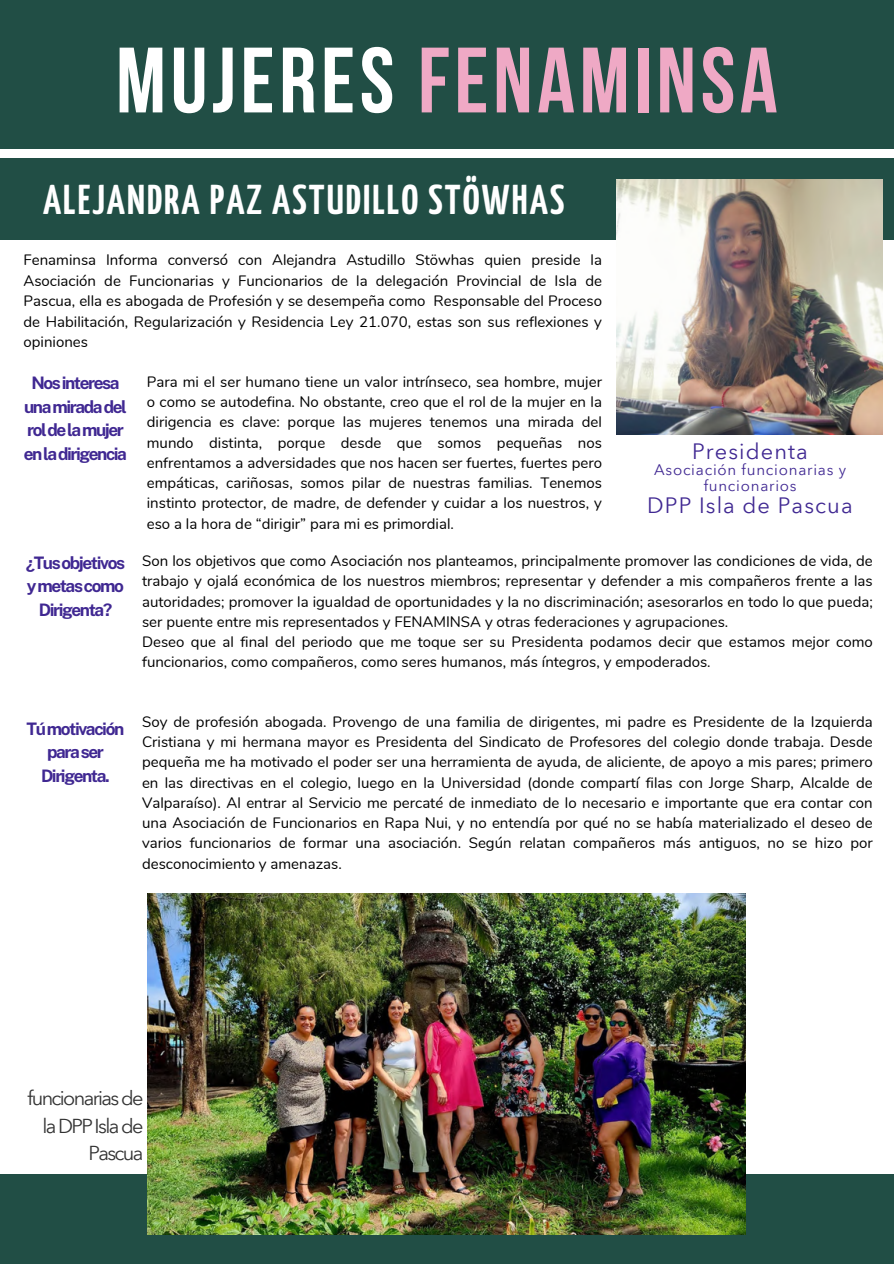
<style>
.page{position:relative;width:894px;height:1264px;background:#fff}
.page>*{position:absolute;margin:0;border:0;box-sizing:border-box;transform-origin:0 0}
.t1{font:700 92.55px "Bebas Neue";letter-spacing:.05em;color:#efa9c5}
.t2{font:700 41.55px "Yanone Kaffeesatz";letter-spacing:.05em;color:#fff}
.t3{font:21.9px "Avenir Next Thai Modern";letter-spacing:.05em;color:#402892}
.t4{font:19.95px/27.3px "Avenir Next Thai Modern";letter-spacing:-.08em;color:#323232;text-align:right}
.t5{font:700 17.25px/23.7px "Public Sans";letter-spacing:-.08em;color:#402892;text-align:center}
.t6{font:15.15px/15.5px "Avenir Next Thai Modern";letter-spacing:.05em;color:#402892;text-align:center}
.t7{font:15px/20.2px "Nunito";color:#000;text-align:justify}
.s1{color:#fff}
</style>
<div class="page">
<div style="left:0;top:1174px;width:893px;height:89px;background:#214e45"></div>
<div style="left:0;top:0;width:893px;height:240px;background:#214e45"></div>
<div style="left:0;top:149px;width:893px;height:8px;background:#fff"></div>
<img style="left:148px;top:893px;width:597px;height:341px">
<img style="left:616px;top:180px;width:266px;height:254px">
<p class="t1" style="left:116px;top:43px;width:663px"><span class="s1">MUJERES</span> FENAMINSA</p>
<p class="t2" style="left:43px;top:183px;width:522px">ALEJANDRA PAZ ASTUDILLO STÖWHAS</p>
<p class="t7" style="left:24px;top:250px;width:580px">Fenaminsa Informa conversó con Alejandra Astudillo Stöwhas quien preside la Asociación de Funcionarias y Funcionarios de la delegación Provincial de Isla de Pascua, ella es abogada de Profesión y se desempeña como Responsable del Proceso de Habilitación, Regularización y Residencia Ley 21.070, estas son sus reflexiones y opiniones</p>
<p class="t5" style="left:24px;top:371px;width:105px">Nosinteresa unamiradadel roldelamujer enladirigencia</p>
<p class="t5" style="left:26px;top:550px;width:101px">¿Tusobjetivos ymetascomo<br>Dirigenta?</p>
<h4 class="t7" style="left:147px;top:372px;width:456px">Para mi el ser humano tiene un valor intrínseco, sea hombre, mujer o como se autodefina. No obstante, creo que el rol de la mujer en la dirigencia es clave: porque las mujeres tenemos una mirada del mundo distinta, porque desde que somos pequeñas nos enfrentamos a adversidades que nos hacen ser fuertes, fuertes pero empáticas, cariñosas, somos pilar de nuestras familias. Tenemos instinto protector, de madre, de defender y cuidar a los nuestros, y eso a la hora de “dirigir” para mi es primordial.</h4>
<p class="t7" style="left:142px;top:551px;width:732px">Son los objetivos que como Asociación nos planteamos, principalmente promover las condiciones de vida, de trabajo y ojalá económica de los nuestros miembros; representar y defender a mis compañeros frente a las autoridades; promover la igualdad de oportunidades y la no discriminación; asesorarlos en todo lo que pueda; ser puente entre mis representados y FENAMINSA y otras federaciones y agrupaciones.</p>
<p class="t7" style="left:142px;top:632px;width:732px">Deseo que al final del periodo que me toque ser su Presidenta podamos decir que estamos mejor como funcionarios, como compañeros, como seres humanos, más íntegros, y empoderados.</p>
<p class="t3" style="left:691px;top:434px;width:117px">Presidenta</p>
<h4 class="t6" style="left:654px;top:461px;width:193px">Asociación funcionarias y funcionarios</h4>
<p class="t3" style="left:647px;top:487px;width:207px">DPP Isla de Pascua</p>
<h4 class="t5" style="left:27px;top:716px;width:99px">Túmotivación paraser<br>Dirigenta.</h4>
<p class="t7" style="left:142px;top:712px;width:732px">Soy de profesión abogada. Provengo de una familia de dirigentes, mi padre es Presidente de la Izquierda Cristiana y mi hermana mayor es Presidenta del Sindicato de Profesores del colegio donde trabaja. Desde pequeña me ha motivado el poder ser una herramienta de ayuda, de aliciente, de apoyo a mis pares; primero en las directivas en el colegio, luego en la Universidad (donde compartí filas con Jorge Sharp, Alcalde de Valparaíso). Al entrar al Servicio me percaté de inmediato de lo necesario e importante que era contar con una Asociación de Funcionarios en Rapa Nui, y no entendía por qué no se había materializado el deseo de varios funcionarios de formar una asociación. Según relatan compañeros más antiguos, no se hizo por desconocimiento y amenazas.</p>
<h3 class="t4" style="left:28px;top:1083px;width:117px">funcionarias de la DPP Isla de<br>Pascua</h3>
</div>
